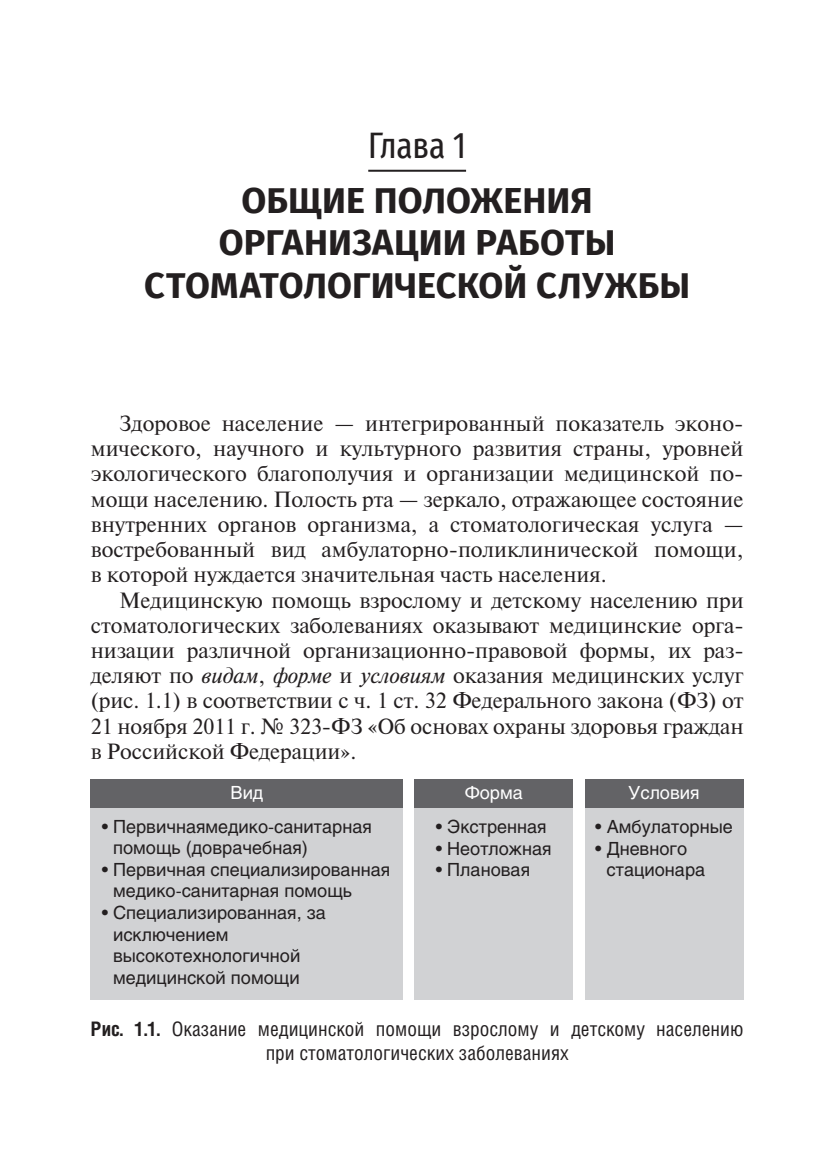
<style>
.page{position:relative;width:823px;height:1168px;background:#fff}
.page>*{position:absolute;margin:0;border:0;box-sizing:border-box;transform-origin:0 0}
.t1{font:700 36px/54.2px "Fira Sans";color:#231f20;text-align:center}
.t2{font:22px "Newton";color:#231f20}
.t3{font:20px/24px "Helios Cond";color:#231f20;text-align:center}
.t4{font:18px/21.6px "Helios";color:#231f20}
.t5{font:18px "Helios";color:#fff}
.s1{font-weight:400;font-stretch:extra-condensed}
.s2{font-style:italic}
.s3{font-weight:700}
</style>
<div class="page">
<hr style="left:368px;top:170px;width:98px;height:2px;background:#231f20">
<div style="left:91px;top:807px;width:312px;height:193px;background:#d1d2d4"></div>
<div style="left:91px;top:779px;width:312px;height:29px;background:#636366"></div>
<div style="left:414px;top:807px;width:159px;height:193px;background:#d1d2d4"></div>
<div style="left:414px;top:779px;width:159px;height:29px;background:#636366"></div>
<div style="left:584px;top:807px;width:159px;height:193px;background:#d1d2d4"></div>
<div style="left:584px;top:779px;width:159px;height:29px;background:#636366"></div>
<p class="t1" style="left:241px;top:119px;width:352px"><span class="s1">Глава 1ࢳ<br></span>ОБЩИЕ ПОЛОЖЕНИЯ</p>
<p class="t1" style="left:144px;top:222px;width:547px;line-height:42.8px">ОРГАНИЗАЦИИ РАБОТЫ<br>СТОМАТОЛОГИЧЕСКОЙ СЛУЖБЫ</p>
<p class="t2" style="left:119px;top:415px;width:625px">Здоровое население — интегрированный показатель эконо-</p>
<p class="t2" style="left:91px;top:440px;width:653px">мического, научного и культурного развития страны, уровней</p>
<p class="t2" style="left:91px;top:466px;width:653px">экологического благополучия и организации медицинской по-</p>
<p class="t2" style="left:91px;top:491px;width:653px">мощи населению. Полость рта — зеркало, отражающее состояние</p>
<p class="t2" style="left:91px;top:516px;width:653px">внутренних органов организма, а стоматологическая услуга —</p>
<p class="t2" style="left:91px;top:541px;width:653px">востребованный вид амбулаторно-поликлинической помощи,</p>
<p class="t2" style="left:91px;top:566px;width:517px">в которой нуждается значительная часть населения.</p>
<p class="t2" style="left:119px;top:592px;width:625px">Медицинскую помощь взрослому и детскому населению при</p>
<p class="t2" style="left:91px;top:617px;width:654px">стоматологических заболеваниях оказывают медицинские орга-</p>
<p class="t2" style="left:91px;top:642px;width:654px">низации различной организационно-правовой формы, их раз-</p>
<p class="t2" style="left:91px;top:667px;width:654px">деляют по <span class="s2">видам</span>, <span class="s2">форме</span> и <span class="s2">условиям</span> оказания медицинских услуг</p>
<p class="t2" style="left:91px;top:692px;width:654px">(рис. 1.1) в соответствии с ч. 1 ст. 32 Федерального закона (ФЗ) от</p>
<p class="t2" style="left:91px;top:718px;width:654px">21 ноября 2011 г. № 323-ФЗ «Об основах охраны здоровья граждан</p>
<p class="t2" style="left:91px;top:743px;width:267px">в Российской Федерации».</p>
<p class="t5" style="left:230px;top:782px;width:34px">Вид</p>
<p class="t4" style="left:113px;top:815px;width:260px;text-indent:-11px">• Первичнаямедико-санитарная помощь (доврачебная)</p>
<p class="t4" style="left:113px;top:858px;width:278px;text-indent:-11px">• Первичная специализированная медико-санитарная помощь</p>
<p class="t4" style="left:113px;top:902px;width:214px;text-indent:-11px">• Специализированная, за исключением высокотехнологичной медицинской помощи</p>
<p class="t5" style="left:464px;top:782px;width:60px">Форма</p>
<p class="t4" style="left:435px;top:816px;width:112px">• Экстренная</p>
<p class="t4" style="left:435px;top:837px;width:117px">• Неотложная</p>
<p class="t4" style="left:435px;top:859px;width:96px">• Плановая</p>
<p class="t5" style="left:628px;top:782px;width:73px">Условия</p>
<p class="t4" style="left:595px;top:816px;width:139px">• Амбулаторные</p>
<p class="t4" style="left:606px;top:837px;width:100px;text-indent:-11px">• Дневного стационара</p>
<p class="t3" style="left:91px;top:1018px;width:653px"><span class="s3">Рис. 1.1.</span> Оказание медицинской помощи взрослому и детскому населению при стоматологических заболеваниях</p>
</div>
